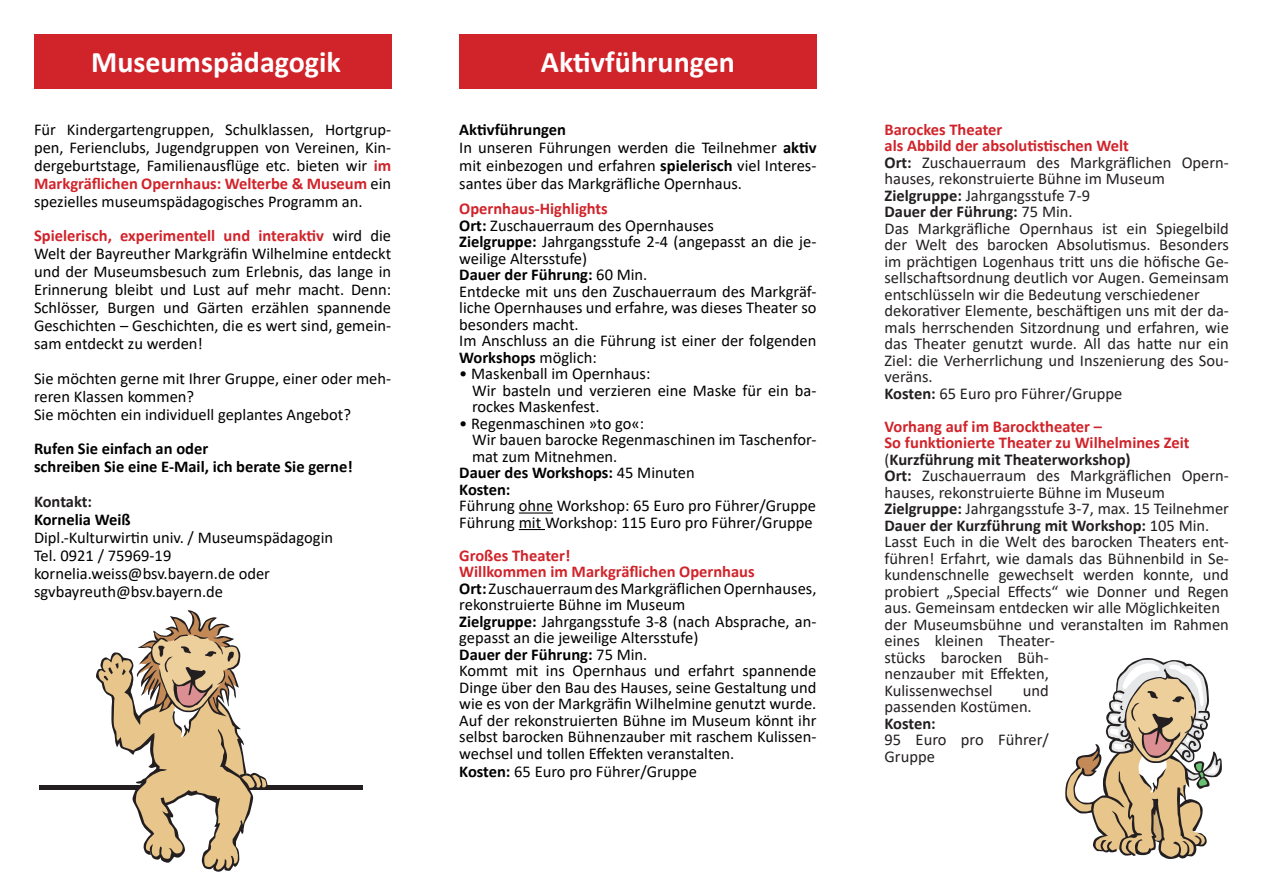
<style>
.page{position:relative;width:1263px;height:893px;background:#fff}
.page>*{position:absolute;margin:0;border:0;box-sizing:border-box;transform-origin:0 0}
.t1{font:700 30px "Calibri";color:#fff}
.t2{font:16.5px/16.5px "Calibri";color:#000}
.t3{font:16.5px/16.5px "Calibri";color:#231f20}
.t4{font:700 16.5px/18px "Calibri";color:#000}
.t5{font:700 16.5px "Calibri";letter-spacing:-.01em;color:#231f20}
.s1{font-weight:700;color:#d1232a}
.s2{font-weight:700}
.s3{font-weight:400}
</style>
<div class="page">
<hr style="left:519px;top:512px;width:34px;height:2px;background:#000">
<svg style="left:519px;top:529px;width:26px;height:1px"></svg>
<div style="left:34px;top:34px;width:357px;height:55px;background:#d1232a"></div>
<div style="left:459px;top:34px;width:357px;height:55px;background:#d1232a"></div>
<hr style="left:39px;top:786px;width:323px;height:4px;background:#231f20">
<svg style="left:96px;top:610px;width:172px;height:262px"></svg>
<svg style="left:1065px;top:658px;width:157px;height:201px"></svg>
<h1 class="t1" style="left:91px;top:40px;width:251px">Museumspädagogik</h1>
<h1 class="t1" style="left:541px;top:40px;width:196px">Aktivführungen</h1>
<p class="t2" style="left:34px;top:120px;width:359px;line-height:18px;text-align:justify">Für Kindergartengruppen, Schulklassen, Hortgrup&shy;pen, Ferienclubs, Jugendgruppen von Vereinen, Kin&shy;dergeburtstage, Familienausflüge etc. bieten wir <span class="s1">im Markgräflichen Opernhaus: Welterbe &amp; Museum</span> ein spezielles museumspädagogisches Programm an.</p>
<p class="t2" style="left:34px;top:226px;width:359px;line-height:18px;text-align:justify"><span class="s1">Spielerisch, experimentell und interaktiv</span> wird die Welt der Bayreuther Markgräfin Wilhelmine entdeckt und der Museumsbesuch zum Erlebnis, das lange in Erinnerung bleibt und Lust auf mehr macht. Denn:<br>Schlösser, Burgen und Gärten erzählen spannende Geschichten – Geschichten, die es wert sind, gemein&shy;sam entdeckt zu werden!</p>
<p class="t2" style="left:34px;top:369px;width:359px;line-height:18px">Sie möchten gerne mit Ihrer Gruppe, einer oder meh&shy;reren Klassen kommen?<br>Sie möchten ein individuell geplantes Angebot?</p>
<p class="t4" style="left:34px;top:439px;width:320px">Rufen Sie einfach an oder<br>schreiben Sie eine E-Mail, ich berate Sie gerne!</p>
<p class="t5" style="left:34px;top:489px;width:60px">Kontakt:</p>
<p class="t4" style="left:34px;top:510px;width:98px">Kornelia Weiß</p>
<p class="t2" style="left:34px;top:528px;width:301px;line-height:18px">Dipl.-Kulturwirtin univ. / Museumspädagogin Tel. 0921 / 75969-19 kornelia.weiss@bsv.bayern.de oder sgvbayreuth@bsv.bayern.de</p>
<p class="t2" style="left:459px;top:120px;width:359px;line-height:18px"><span class="s2">Aktivführungen<br></span>In unseren Führungen werden die Teilnehmer <span class="s2">aktiv </span>mit einbezogen und erfahren <span class="s2">spielerisch</span> viel Interes&shy;santes über das Markgräfliche Opernhaus.</p>
<p class="t2" style="left:459px;top:200px;width:359px"><span class="s1">Opernhaus-Highlights<br></span><span class="s2">Ort:</span> Zuschauerraum des Opernhauses<br><span class="s2">Zielgruppe:</span> Jahrgangsstufe 2-4 (angepasst an die je&shy;weilige Altersstufe)<br><span class="s2">Dauer der Führung:</span> 60 Min.<br>Entdecke mit uns den Zuschauerraum des Markgräf&shy;liche Opernhauses und erfahre, was dieses Theater so besonders macht.<br>Im Anschluss an die Führung ist einer der folgenden <span class="s2">Workshops</span> möglich:</p>
<p class="t2" style="left:472px;top:365px;width:346px;text-indent:-13px">• Maskenball im Opernhaus:<br>Wir basteln und verzieren eine Maske für ein ba&shy;rockes Maskenfest.</p>
<p class="t2" style="left:459px;top:414px;width:187px">• Regenmaschinen »to go«:</p>
<p class="t2" style="left:472px;top:431px;width:346px">Wir bauen barocke Regenmaschinen im Taschenfor-</p>
<p class="t2" style="left:472px;top:447px;width:147px">mat zum Mitnehmen.</p>
<p class="t4" style="left:459px;top:463px;width:237px">Dauer des Workshops: <span class="s3">45 Minuten</span></p>
<p class="t4" style="left:459px;top:480px;width:53px">Kosten:</p>
<p class="t2" style="left:459px;top:497px;width:358px">Führung ohne Workshop: 65 Euro pro Führer/Gruppe<br>Führung mit Workshop: 115 Euro pro Führer/Gruppe</p>
<p class="t2" style="left:459px;top:546px;width:359px"><span class="s1">Großes Theater!<br>Willkommen im Markgräflichen Opernhaus<br></span><span class="s2">Ort:</span> Zuschauerraum des Markgräflichen Opernhauses, rekonstruierte Bühne im Museum<br><span class="s2">Zielgruppe:</span> Jahrgangsstufe 3-8 (nach Absprache, an&shy;gepasst an die jeweilige Altersstufe)<br><span class="s2">Dauer der Führung:</span> 75 Min.<br>Kommt mit ins Opernhaus und erfahrt spannende Dinge über den Bau des Hauses, seine Gestaltung und wie es von der Markgräfin Wilhelmine genutzt wurde.<br>Auf der rekonstruierten Bühne im Museum könnt ihr selbst barocken Bühnenzauber mit raschem Kulissen&shy;wechsel und tollen Effekten veranstalten.</p>
<p class="t2" style="left:459px;top:762px;width:239px"><span class="s2">Kosten:</span> 65 Euro pro Führer/Gruppe</p>
<p class="t3" style="left:884px;top:120px;width:346px"><span class="s1">Barockes Theater<br>als Abbild der absolutistischen Welt<br></span><span class="s2">Ort:</span> Zuschauerraum des Markgräflichen Opern&shy;hauses, rekonstruierte Bühne im Museum <span class="s2">Zielgruppe:</span> Jahrgangsstufe 7-9<br><span class="s2">Dauer der Führung:</span> 75 Min.<br>Das Markgräfliche Opernhaus ist ein Spiegelbild der Welt des barocken Absolutismus. Besonders im prächtigen Logenhaus tritt uns die höfische Ge&shy;sellschaftsordnung deutlich vor Augen. Gemeinsam entschlüsseln wir die Bedeutung verschiedener dekorativer Elemente, beschäftigen uns mit der da&shy;mals herrschenden Sitzordnung und erfahren, wie das Theater genutzt wurde. All das hatte nur ein Ziel: die Verherrlichung und Inszenierung des Sou&shy;veräns.<br><span class="s2">Kosten:</span> 65 Euro pro Führer/Gruppe</p>
<p class="t3" style="left:884px;top:417px;width:346px"><span class="s1">Vorhang auf im Barocktheater –<br>So funktionierte Theater zu Wilhelmines Zeit </span>(<span class="s2">Kurzführung mit Theaterworkshop)<br>Ort:</span> Zuschauerraum des Markgräflichen Opern&shy;hauses, rekonstruierte Bühne im Museum <span class="s2">Zielgruppe:</span> Jahrgangsstufe 3-7, max. 15 Teilnehmer <span class="s2">Dauer der Kurzführung mit Workshop:</span> 105 Min.<br>Lasst Euch in die Welt des barocken Theaters ent&shy;führen! Erfahrt, wie damals das Bühnenbild in Se&shy;kundenschnelle gewechselt werden konnte, und probiert „Special Effects“ wie Donner und Regen aus. Gemeinsam entdecken wir alle Möglichkeiten der Museumsbühne und veranstalten im Rahmen eines kleinen Theater-<br>stücks barocken Büh-<br>nenzauber mit Effekten,<br>Kulissenwechsel</p>
<p class="t3" style="left:884px;top:681px;width:166px;text-indent:138px">und passenden Kostümen.</p>
<p class="t5" style="left:884px;top:711px;width:53px">Kosten:</p>
<p class="t3" style="left:884px;top:731px;width:166px">95 Euro pro Führer/<br>Gruppe</p>
</div>
